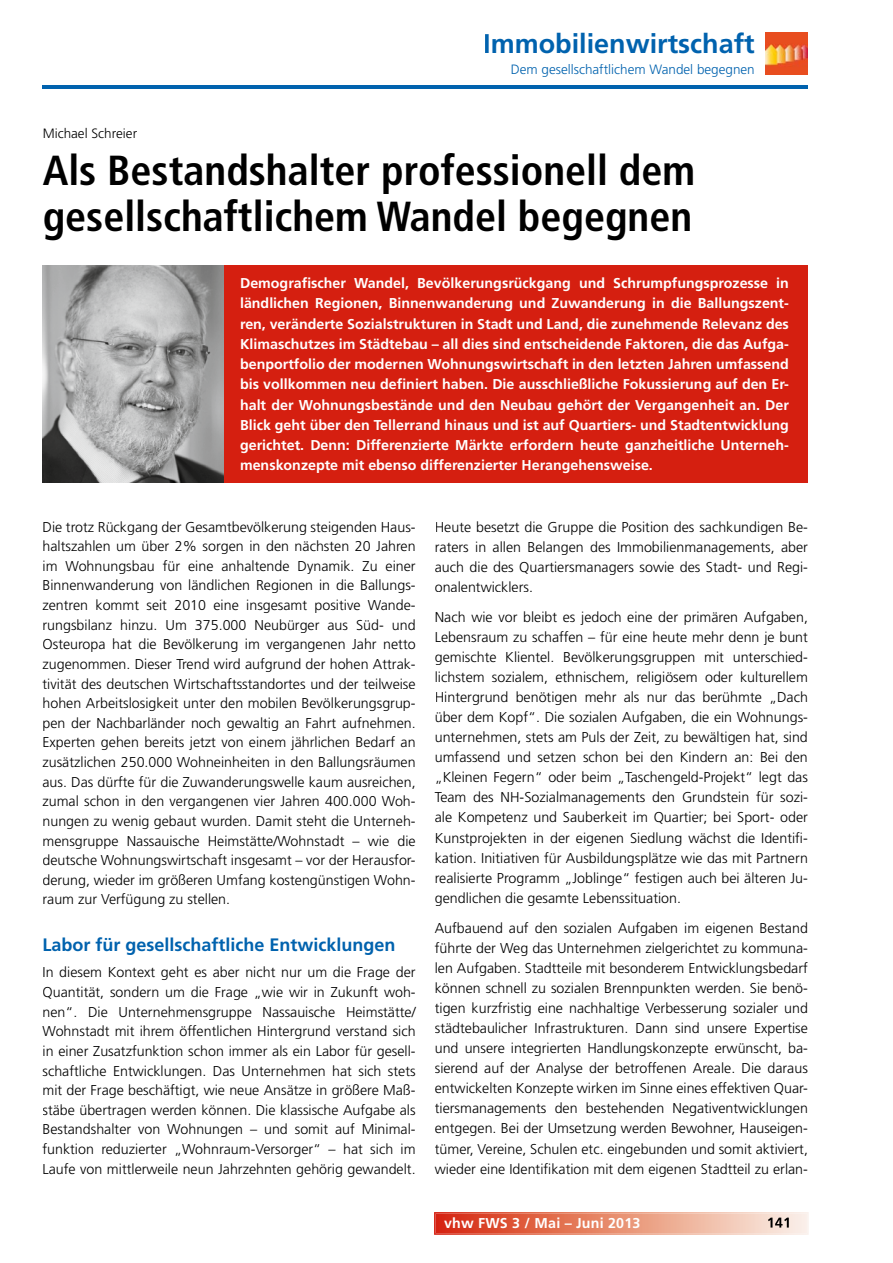
<style>
.page{position:relative;width:893px;height:1263px;background:#fff}
.page>*{position:absolute;margin:0;border:0;box-sizing:border-box;transform-origin:0 0}
.t1{font:700 condensed 42px/46.5px "Frutiger LT";color:#000}
.t2{font:700 27px "Frutiger LT";color:#0062ae}
.t3{font:700 18px "Frutiger LT";color:#0062ae}
.t4{font:300 14.25px/20.1px "Frutiger LT";color:#000;text-align:justify}
.t5{font:700 14.25px/20.2px "Frutiger LT";color:#fff;text-align:justify}
.t6{font:300 13.5px "Frutiger LT";color:#0062ae}
.t7{font:300 13.5px "Frutiger CE";color:#000}
</style>
<div class="page">
<hr style="left:43px;top:86px;width:765px;height:3px;background:#0062ae">
<img style="left:765px;top:32px;width:43px;height:43px">
<svg style="left:434px;top:1212px;width:375px;height:23px;background:#e89079"></svg>
<img style="left:768px;top:1217px;width:21px;height:10px">
<div style="left:43px;top:265px;width:765px;height:217px;background:#d51f10"></div>
<img style="left:43px;top:265px;width:180px;height:217px">
<h2 class="t2" style="left:483px;top:27px;width:273px">Immobilienwirtschaft</h2>
<p class="t6" style="left:511px;top:62px;width:246px">Dem gesellschaftlichem Wandel begegnen</p>
<p class="t7" style="left:43px;top:126px;width:96px">Michael Schreier</p>
<h1 class="t1" style="left:43px;top:147px;width:654px">Als Bestandshalter professionell dem gesellschaftlichem Wandel begegnen</h1>
<p class="t5" style="left:240px;top:273px;width:550px">Demografischer Wandel, Bevölkerungsrückgang und Schrumpfungsprozesse in ländlichen Regionen, Binnenwanderung und Zuwanderung in die Ballungszent&shy;ren, veränderte Sozialstrukturen in Stadt und Land, die zunehmende Relevanz des Klimaschutzes im Städtebau – all dies sind entscheidende Faktoren, die das Aufga&shy;benportfolio der modernen Wohnungswirtschaft in den letzten Jahren umfassend bis vollkommen neu definiert haben. Die ausschließliche Fokussierung auf den Er&shy;halt der Wohnungsbestände und den Neubau gehört der Vergangenheit an. Der Blick geht über den Tellerrand hinaus und ist auf Quartiers- und Stadtentwicklung gerichtet. Denn: Differenzierte Märkte erfordern heute ganzheitliche Unterneh&shy;menskonzepte mit ebenso differenzierter Herangehensweise.</p>
<p class="t4" style="left:43px;top:517px;width:375px;line-height:19.6px">Die trotz Rückgang der Gesamtbevölkerung steigenden Haus&shy;haltszahlen um über 2% sorgen in den nächsten 20 Jahren im Wohnungsbau für eine anhaltende Dynamik. Zu einer Binnenwanderung von ländlichen Regionen in die Ballungs&shy;zentren kommt seit 2010 eine insgesamt positive Wande&shy;rungsbilanz hinzu. Um 375.000 Neubürger aus Süd- und Osteuropa hat die Bevölkerung im vergangenen Jahr netto zugenommen. Dieser Trend wird aufgrund der hohen Attrak&shy;tivität des deutschen Wirtschaftsstandortes und der teilweise hohen Arbeitslosigkeit unter den mobilen Bevölkerungsgrup&shy;pen der Nachbarländer noch gewaltig an Fahrt aufnehmen.<br>Experten gehen bereits jetzt von einem jährlichen Bedarf an zusätzlichen 250.000 Wohneinheiten in den Ballungsräumen aus. Das dürfte für die Zuwanderungswelle kaum ausreichen, zumal schon in den vergangenen vier Jahren 400.000 Woh&shy;nungen zu wenig gebaut wurden. Damit steht die Unterneh&shy;mensgruppe Nassauische Heimstätte/Wohnstadt – wie die deutsche Wohnungswirtschaft insgesamt – vor der Herausfor&shy;derung, wieder im größeren Umfang kostengünstigen Wohn&shy;raum zur Verfügung zu stellen.</p>
<p class="t3" style="left:43px;top:934px;width:355px">Labor für gesellschaftliche Entwicklungen</p>
<p class="t4" style="left:43px;top:963px;width:375px;line-height:19.6px">In diesem Kontext geht es aber nicht nur um die Frage der Quantität, sondern um die Frage „wie wir in Zukunft woh&shy;nen“. Die Unternehmensgruppe Nassauische Heimstätte/ Wohnstadt mit ihrem öffentlichen Hintergrund verstand sich in einer Zusatzfunktion schon immer als ein Labor für gesell&shy;schaftliche Entwicklungen. Das Unternehmen hat sich stets mit der Frage beschäftigt, wie neue Ansätze in größere Maß&shy;stäbe übertragen werden können. Die klassische Aufgabe als Bestandshalter von Wohnungen – und somit auf Minimal&shy;funktion reduzierter „Wohnraum-Versorger“ – hat sich im Laufe von mittlerweile neun Jahrzehnten gehörig gewandelt.</p>
<p class="t4" style="left:435px;top:517px;width:375px">Heute besetzt die Gruppe die Position des sachkundigen Be&shy;raters in allen Belangen des Immobilienmanagements, aber auch die des Quartiersmanagers sowie des Stadt- und Regi&shy;onalentwicklers.</p>
<p class="t4" style="left:435px;top:607px;width:375px">Nach wie vor bleibt es jedoch eine der primären Aufgaben, Lebensraum zu schaffen – für eine heute mehr denn je bunt gemischte Klientel. Bevölkerungsgruppen mit unterschied&shy;lichstem sozialem, ethnischem, religiösem oder kulturellem Hintergrund benötigen mehr als nur das berühmte „Dach über dem Kopf“. Die sozialen Aufgaben, die ein Wohnungs&shy;unternehmen, stets am Puls der Zeit, zu bewältigen hat, sind umfassend und setzen schon bei den Kindern an: Bei den „Kleinen Fegern“ oder beim „Taschengeld-Projekt“ legt das Team des NH-Sozialmanagements den Grundstein für sozi&shy;ale Kompetenz und Sauberkeit im Quartier; bei Sport- oder Kunstprojekten in der eigenen Siedlung wächst die Identifi&shy;kation. Initiativen für Ausbildungsplätze wie das mit Partnern realisierte Programm „Joblinge“ festigen auch bei älteren Ju&shy;gendlichen die gesamte Lebenssituation.</p>
<p class="t4" style="left:435px;top:918px;width:375px">Aufbauend auf den sozialen Aufgaben im eigenen Bestand führte der Weg das Unternehmen zielgerichtet zu kommuna&shy;len Aufgaben. Stadtteile mit besonderem Entwicklungsbedarf können schnell zu sozialen Brennpunkten werden. Sie benö&shy;tigen kurzfristig eine nachhaltige Verbesserung sozialer und städtebaulicher Infrastrukturen. Dann sind unsere Expertise und unsere integrierten Handlungskonzepte erwünscht, ba&shy;sierend auf der Analyse der betroffenen Areale. Die daraus entwickelten Konzepte wirken im Sinne eines effektiven Quar&shy;tiersmanagements den bestehenden Negativentwicklungen entgegen. Bei der Umsetzung werden Bewohner, Hauseigen&shy;tümer, Vereine, Schulen etc. eingebunden und somit aktiviert, wieder eine Identifikation mit dem eigenen Stadtteil zu erlan-</p>
<p class="t5" style="left:444px;top:1213px;width:198px">vhw FWS 3 / Mai – Juni 2013</p>
</div>
